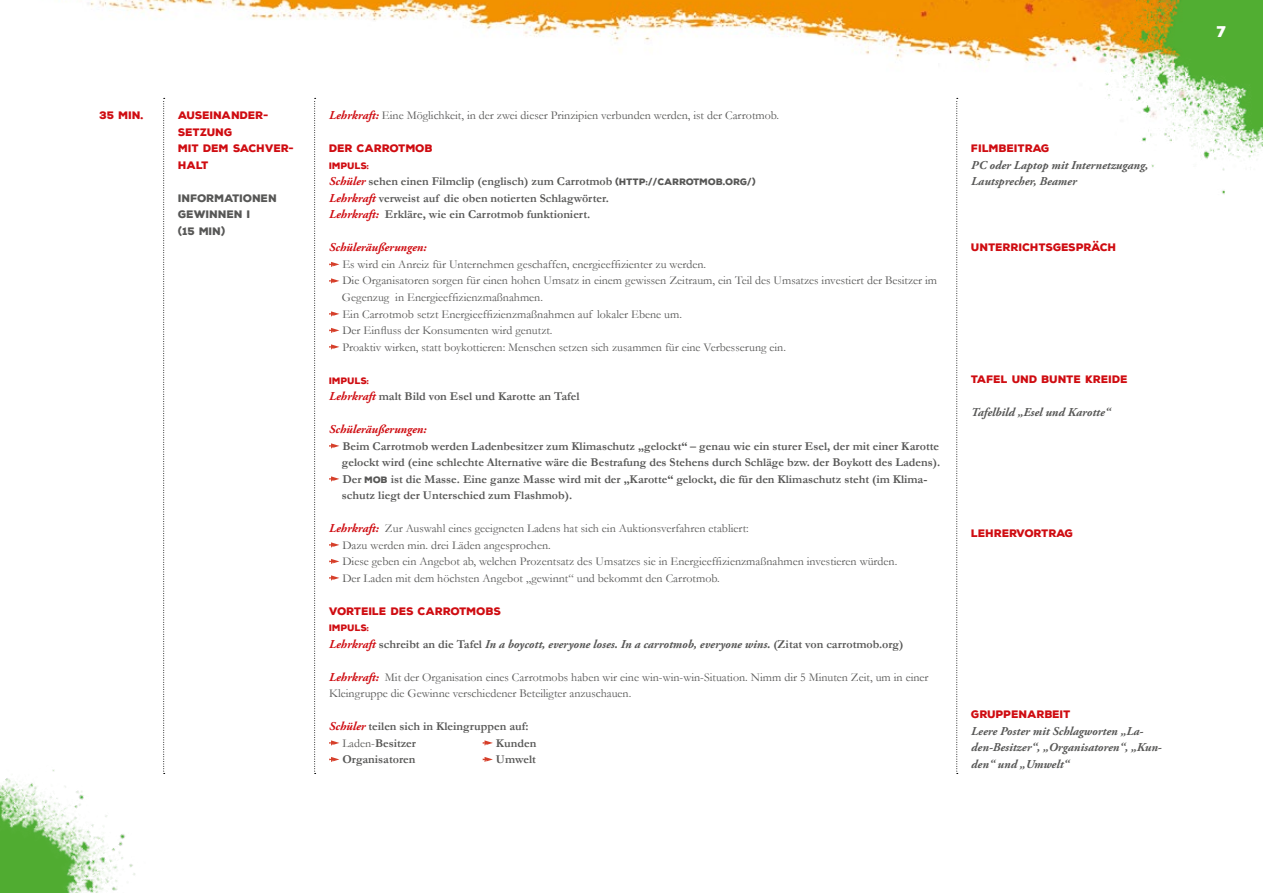
<style>
.page{position:relative;width:1263px;height:893px;background:#fff}
.page>*{position:absolute;margin:0;border:0;box-sizing:border-box;transform-origin:0 0}
.t1{font:900 15px "Nexa Rust Sans";color:#fff}
.T_Fließ{font:12px/16.5px "Garamond";color:#575756}
.T_Fließ-2{font:700 12px/16.5px "Garamond";color:#575756}
.T_Fließ-3{font:italic 700 12px/16.5px "Adobe Garamond Pro";color:#575756}
.T_02_Head_7pt{font:italic 700 12px/16.5px "Adobe Garamond Pro";color:#575756}
.T_02_Head_7pt-2{font:12px "Garamond";color:#575756}
.T_Fließ-4{font:italic 700 12px "Adobe Garamond Pro";color:#cf0c11}
.T_02_Head_7pt-3{font:900 10.5px/16.5px "Nexa Rust Sans";color:#cf0c11}
.T_02_Head_7pt-4{font:900 10.5px/16.5px "Nexa Rust Sans";color:#575756}
.T_Fließ-5{font:900 9px "Nexa Rust Sans";color:#cf0c11}
.s1{font-family:"Adobe Garamond Pro";font-weight:700;font-style:italic;color:#cf0c11}
.s2{font-family:"Adobe Garamond Pro";font-style:italic;color:#cf0c11}
.s3{font-family:"Nexa Rust Sans";font-weight:900;font-size:9px}
.s4{color:#cf0c11}
.s5{font-family:"Garamond";font-style:normal}
.s6{font-weight:400}
</style>
<div class="page">
<img style="left:88px;top:0;width:995px;height:99px">
<img style="left:1083px;top:0;width:180px;height:194px">
<img style="left:0;top:769px;width:166px;height:124px">
<svg style="left:163px;top:98px;width:2px;height:676px"></svg>
<svg style="left:314px;top:98px;width:2px;height:676px"></svg>
<svg style="left:956px;top:98px;width:2px;height:676px"></svg>
<svg style="left:329px;top:262px;width:10px;height:5px"></svg>
<svg style="left:329px;top:278px;width:10px;height:5px"></svg>
<svg style="left:329px;top:311px;width:10px;height:5px"></svg>
<svg style="left:329px;top:328px;width:10px;height:5px"></svg>
<svg style="left:329px;top:344px;width:10px;height:5px"></svg>
<svg style="left:329px;top:443px;width:10px;height:5px"></svg>
<svg style="left:329px;top:476px;width:10px;height:5px"></svg>
<svg style="left:329px;top:542px;width:10px;height:5px"></svg>
<svg style="left:329px;top:559px;width:10px;height:5px"></svg>
<svg style="left:329px;top:575px;width:10px;height:5px"></svg>
<svg style="left:329px;top:740px;width:10px;height:5px"></svg>
<svg style="left:483px;top:740px;width:10px;height:5px"></svg>
<svg style="left:329px;top:757px;width:10px;height:5px"></svg>
<svg style="left:483px;top:757px;width:10px;height:5px"></svg>
<p class="T_02_Head_7pt-3" style="left:100px;top:107px;width:46px">35 MIN.</p>
<p class="T_02_Head_7pt-3" style="left:178px;top:107px;width:92px">AUSEINANDER-<br>SETZUNG</p>
<p class="T_02_Head_7pt-3" style="left:178px;top:140px;width:117px">MIT DEM SACHVER-<br>HALT</p>
<p class="T_02_Head_7pt-4" style="left:178px;top:190px;width:100px">INFORMATIONEN</p>
<p class="T_02_Head_7pt-4" style="left:178px;top:206px;width:74px">GEWINNEN I (15 MIN)</p>
<p class="T_02_Head_7pt-2" style="left:329px;top:108px;width:451px"><span class="s1">Lehrkraft:</span> Eine Möglichkeit, in der zwei dieser Prinzipien verbunden werden, ist der Carrotmob.</p>
<p class="T_02_Head_7pt-3" style="left:329px;top:141px;width:105px">DER CARROTMOB</p>
<p class="T_Fließ-5" style="left:329px;top:160px;width:42px">IMPULS:</p>
<p class="T_Fließ-2" style="left:329px;top:173px;width:428px"><span class="s2">Schüler</span> sehen einen Filmclip (englisch) zum Carrotmob <span class="s3">(HTTP://CARROTMOB.ORG/)</span></p>
<p class="T_Fließ-2" style="left:329px;top:190px;width:281px"><span class="s2">Lehrkraft</span> verweist auf die oben notierten Schlagwörter.</p>
<p class="T_Fließ-2" style="left:329px;top:206px;width:263px"><span class="s2">Lehrkraft:</span> Erkläre, wie ein Carrotmob funktioniert.</p>
<p class="T_Fließ-4" style="left:329px;top:241px;width:99px">Schüleräußerungen:</p>
<p class="T_Fließ" style="left:342px;top:256px;width:365px">Es wird ein Anreiz für Unternehmen geschaffen, energieeffizienter zu werden.</p>
<p class="T_Fließ" style="left:342px;top:272px;width:597px">Die Organisatoren sorgen für einen hohen Umsatz in einem gewissen Zeitraum, ein Teil des Umsatzes investiert der Besitzer im<br>Gegenzug in Energieeffizienzmaßnahmen.</p>
<p class="T_Fließ" style="left:342px;top:305px;width:341px">Ein Carrotmob setzt Energieeffizienzmaßnahmen auf lokaler Ebene um.</p>
<p class="T_Fließ" style="left:342px;top:322px;width:212px">Der Einfluss der Konsumenten wird genutzt.</p>
<p class="T_Fließ" style="left:342px;top:338px;width:445px">Proaktiv wirken, statt boykottieren: Menschen setzen sich zusammen für eine Verbesserung ein.</p>
<p class="T_Fließ-5" style="left:329px;top:374px;width:42px">IMPULS:</p>
<p class="T_Fließ-2" style="left:329px;top:388px;width:252px"><span class="s2">Lehrkraft</span> malt Bild von Esel und Karotte an Tafel</p>
<p class="T_Fließ-4" style="left:329px;top:422px;width:99px">Schüleräußerungen:</p>
<p class="T_Fließ-2" style="left:342px;top:437px;width:600px">Beim Carrotmob werden Ladenbesitzer zum Klimaschutz „gelockt“ – genau wie ein sturer Esel, der mit einer Karotte gelockt wird (eine schlechte Alternative wäre die Bestrafung des Stehens durch Schläge bzw. der Boykott des Ladens).</p>
<p class="T_Fließ-2" style="left:342px;top:470px;width:587px">Der <span class="s3">MOB</span> ist die Masse. Eine ganze Masse wird mit der „Karotte“ gelockt, die für den Klimaschutz steht (im Klima&shy;schutz liegt der Unterschied zum Flashmob).</p>
<p class="T_Fließ" style="left:329px;top:520px;width:421px"><span class="s1">Lehrkraft:</span> Zur Auswahl eines geeigneten Ladens hat sich ein Auktionsverfahren etabliert:</p>
<p class="T_Fließ" style="left:342px;top:536px;width:210px">Dazu werden min. drei Läden angesprochen.</p>
<p class="T_Fließ" style="left:342px;top:553px;width:556px">Diese geben ein Angebot ab, welchen Prozentsatz des Umsatzes sie in Energieeffizienzmaßnahmen investieren würden.</p>
<p class="T_Fließ" style="left:342px;top:569px;width:379px">Der Laden mit dem höchsten Angebot „gewinnt“ und bekommt den Carrotmob.</p>
<p class="T_02_Head_7pt-3" style="left:329px;top:603px;width:173px">VORTEILE DES CARROTMOBS</p>
<p class="T_Fließ-5" style="left:329px;top:622px;width:42px">IMPULS:</p>
<p class="T_Fließ-3" style="left:329px;top:636px;width:576px"><span class="s4">Lehrkraft</span> <span class="s5">schreibt an die Tafel</span> In a boycott, everyone loses. In a carrotmob, everyone wins. <span class="s5">(Zitat von carrotmob.org)</span></p>
<p class="T_Fließ" style="left:329px;top:668px;width:601px"><span class="s1">Lehrkraft:</span> Mit der Organisation eines Carrotmobs haben wir eine win-win-win-Situation. Nimm dir 5 Minuten Zeit, um in einer<br>Kleingruppe die Gewinne verschiedener Beteiligter anzuschauen.</p>
<p class="T_Fließ-2" style="left:329px;top:718px;width:201px"><span class="s2">Schüler</span> teilen sich in Kleingruppen auf:</p>
<p class="T_Fließ-2" style="left:342px;top:734px;width:75px"><span class="s6">Laden-</span>Besitzer</p>
<p class="T_Fließ-2" style="left:496px;top:734px;width:42px">Kunden</p>
<p class="T_Fließ-2" style="left:342px;top:751px;width:75px">Organisatoren</p>
<p class="T_Fließ-2" style="left:496px;top:751px;width:42px">Umwelt</p>
<p class="T_02_Head_7pt-3" style="left:971px;top:140px;width:80px">FILMBEITRAG</p>
<p class="T_Fließ-3" style="left:971px;top:157px;width:178px">PC oder Laptop mit Internetzugang,<br>Lautsprecher, Beamer</p>
<p class="T_02_Head_7pt-3" style="left:971px;top:239px;width:146px">UNTERRICHTSGESPRÄCH</p>
<p class="T_02_Head_7pt-3" style="left:971px;top:371px;width:158px">TAFEL UND BUNTE KREIDE</p>
<p class="T_02_Head_7pt" style="left:971px;top:404px;width:141px">Tafelbild „Esel und Karotte“</p>
<p class="T_02_Head_7pt-3" style="left:971px;top:525px;width:104px">LEHRERVORTRAG</p>
<p class="T_02_Head_7pt-3" style="left:971px;top:706px;width:101px">GRUPPENARBEIT</p>
<p class="T_02_Head_7pt" style="left:971px;top:723px;width:192px">Leere Poster mit Schlagworten „La&shy;den-Besitzer“, „Organisatoren“, „Kun&shy;den“ und „Umwelt“</p>
<p class="t1" style="left:1217px;top:22px;width:11px">7</p>
</div>
